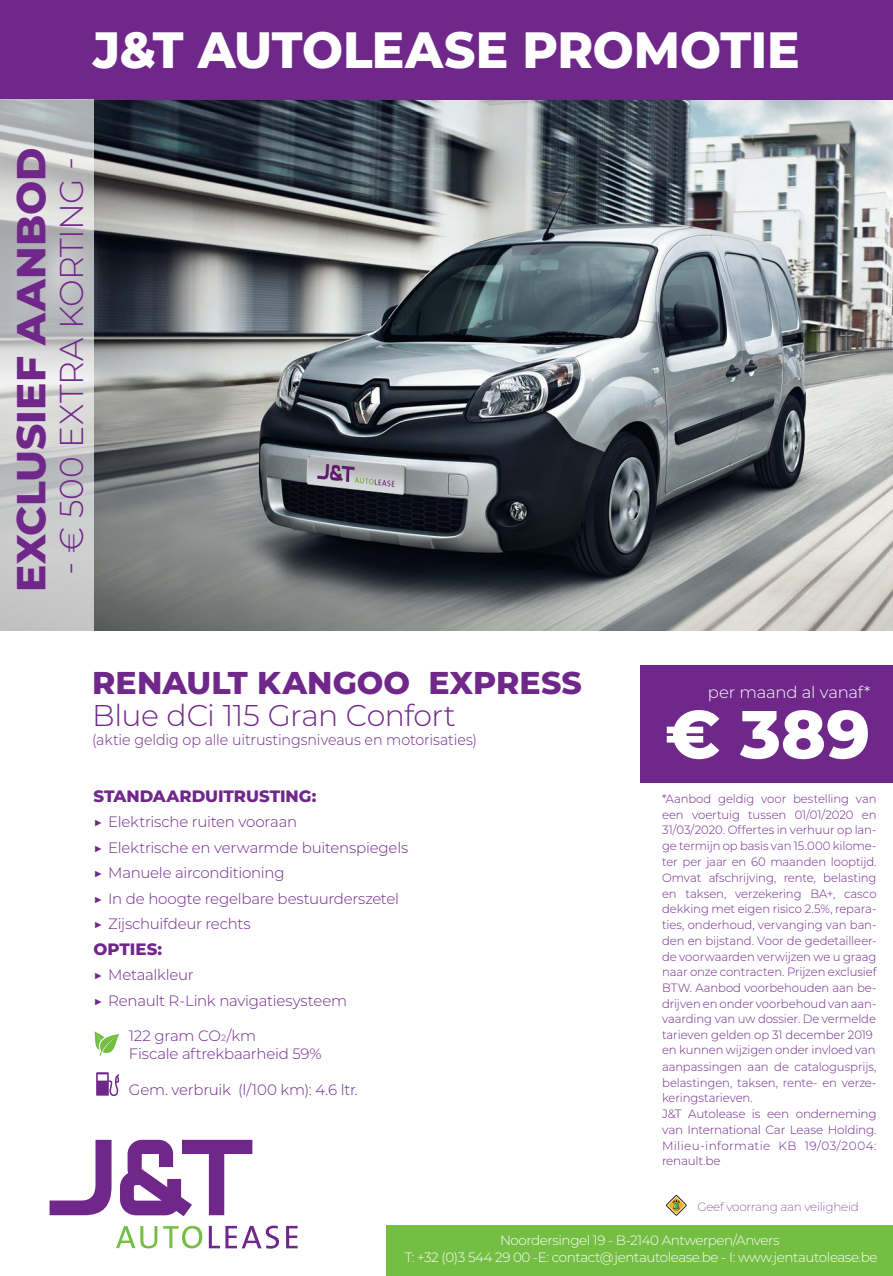
<style>
.page{position:relative;width:893px;height:1276px;background:#fff}
.page>*{position:absolute;margin:0;border:0;box-sizing:border-box;transform-origin:0 0}
.t1{font:800 67.5px "Montserrat";color:#fff}
.t2{font:800 51px "Montserrat";letter-spacing:-.005em;color:#fff;scale:.95 1}
.t3{font:800 40.5px "Montserrat";color:#70278a}
.t4{font:300 33px "Montserrat";letter-spacing:-.015em;color:#70278a}
.t5{font:800 31.5px "Montserrat";letter-spacing:.005em;color:#70278a}
.t6{font:300 30px "Montserrat";letter-spacing:-.02em;color:#70278a}
.t7{font:800 16.5px "Montserrat";color:#70278a}
.t8{font:300 16.5px "Montserrat";letter-spacing:-.015em;color:#fff}
.t9{font:300 15px "Montserrat";letter-spacing:-.015em;color:#70278a}
.t10{font:300 15px "Montserrat";letter-spacing:-.015em;color:#70278a;scale:.95 1}
.t11{font:300 13.5px "Montserrat";letter-spacing:-.03em;color:#fff}
.t12{font:300 12px/15.8px "Montserrat";letter-spacing:-.01em;color:#70278a;text-align:justify}
.t13{font:200 12px "Montserrat";letter-spacing:-.02em;color:#70278a}
.s1{font-size:9px}
</style>
<div class="page">
<svg style="left:116px;top:1226px;width:41px;height:22px"></svg>
<svg style="left:163px;top:1225px;width:39px;height:23px"></svg>
<svg style="left:209px;top:1225px;width:70px;height:23px"></svg>
<svg style="left:286px;top:1226px;width:12px;height:22px"></svg>
<svg style="left:50px;top:1139px;width:62px;height:76px"></svg>
<svg style="left:120px;top:1139px;width:132px;height:77px"></svg>
<img style="left:94px;top:99px;width:799px;height:532px">
<div style="left:0;top:0;width:893px;height:99px;background:#70278a"></div>
<svg style="left:0;top:99px;width:94px;height:532px;background:#c7c8c8"></svg>
<div style="left:641px;top:665px;width:252px;height:117px;background:#70278a"></div>
<svg style="left:94px;top:1031px;width:25px;height:25px"></svg>
<svg style="left:96px;top:1072px;width:23px;height:24px"></svg>
<svg style="left:668px;top:1197px;width:19px;height:19px"></svg>
<div style="left:666px;top:1195px;width:20px;height:20px;border:1px solid #231f20;border-radius:9px"></div>
<div style="left:387px;top:1225px;width:506px;height:51px;background:#74bf43"></div>
<p class="t2" style="left:93px;top:13px;width:745px">J&amp;T AUTOLEASE PROMOTIE</p>
<p class="t3" style="left:1px;top:592px;width:446px;rotate:-90deg">EXCLUSIEF AANBOD</p>
<p class="t4" style="left:49px;top:575px;width:420px;rotate:-90deg">- € 500 EXTRA KORTING -</p>
<p class="t5" style="left:92px;top:660px;width:491px">RENAULT KANGOO EXPRESS</p>
<p class="t6" style="left:92px;top:695px;width:365px">Blue dCi 115 Gran Confort</p>
<p class="t10" style="left:92px;top:730px;width:407px">(aktie geldig op alle uitrustingsniveaus en motorisaties)</p>
<p class="t7" style="left:94px;top:784px;width:224px">STANDAARDUITRUSTING:</p>
<p class="t9" style="left:94px;top:812px;width:205px">▶ Elektrische ruiten vooraan</p>
<p class="t9" style="left:94px;top:837px;width:316px">▶ Elektrische en verwarmde buitenspiegels</p>
<p class="t9" style="left:94px;top:863px;width:192px">▶ Manuele airconditioning</p>
<p class="t9" style="left:94px;top:888px;width:307px">▶ In de hoogte regelbare bestuurderszetel</p>
<p class="t9" style="left:94px;top:914px;width:159px">▶ Zijschuifdeur rechts</p>
<p class="t7" style="left:94px;top:937px;width:70px">OPTIES:</p>
<p class="t9" style="left:94px;top:965px;width:102px">▶ Metaalkleur</p>
<p class="t9" style="left:94px;top:990px;width:255px">▶ Renault R-Link navigatiesysteem</p>
<p class="t9" style="left:129px;top:1025px;width:129px">122 gram CO<span class="s1">2</span>/km</p>
<p class="t9" style="left:129px;top:1043px;width:194px">Fiscale aftrekbaarheid 59%</p>
<p class="t9" style="left:129px;top:1079px;width:230px">Gem. verbruik (l/100 km): 4.6 ltr.</p>
<p class="t8" style="left:708px;top:681px;width:164px">per maand al vanaf*</p>
<p class="t1" style="left:665px;top:685px;width:207px">€ 389</p>
<p class="t12" style="left:662px;top:790px;width:216px">*Aanbod geldig voor bestelling van een voertuig tussen 01/01/2020 en 31/03/2020. Offertes in verhuur op lan&shy;ge termijn op basis van 15.000 kilome&shy;ter per jaar en 60 maanden looptijd.<br>Omvat afschrijving, rente, belasting en taksen, verzekering BA+, casco dekking met eigen risico 2.5%, repara&shy;ties, onderhoud, vervanging van ban&shy;den en bijstand. Voor de gedetailleer&shy;de voorwaarden verwijzen we u graag naar onze contracten. Prijzen exclusief</p>
<p class="t12" style="left:662px;top:979px;width:216px">BTW. Aanbod voorbehouden aan be&shy;drijven en onder voorbehoud van aan&shy;vaarding van uw dossier. De vermelde</p>
<p class="t12" style="left:662px;top:1027px;width:215px;line-height:15.1px">tarieven gelden op 31 december 2019 en kunnen wijzigen onder invloed van</p>
<p class="t12" style="left:662px;top:1058px;width:216px">aanpassingen aan de catalogusprijs, belastingen, taksen, rente- en verze&shy;keringstarieven.</p>
<p class="t12" style="left:662px;top:1105px;width:216px">J&amp;T Autolease is een onderneming van International Car Lease Holding.<br>Milieu-informatie KB 19/03/2004: renault.be</p>
<p class="t13" style="left:697px;top:1198px;width:163px">Geef voorrang aan veiligheid</p>
<p class="t11" style="left:500px;top:1231px;width:281px">Noordersingel 19 - B-2140 Antwerpen/Anvers</p>
<p class="t11" style="left:405px;top:1248px;width:474px">T: +32 (0)3 544 29 00 -E: contact@jentautolease.be - I: www.jentautolease.be</p>
</div>
